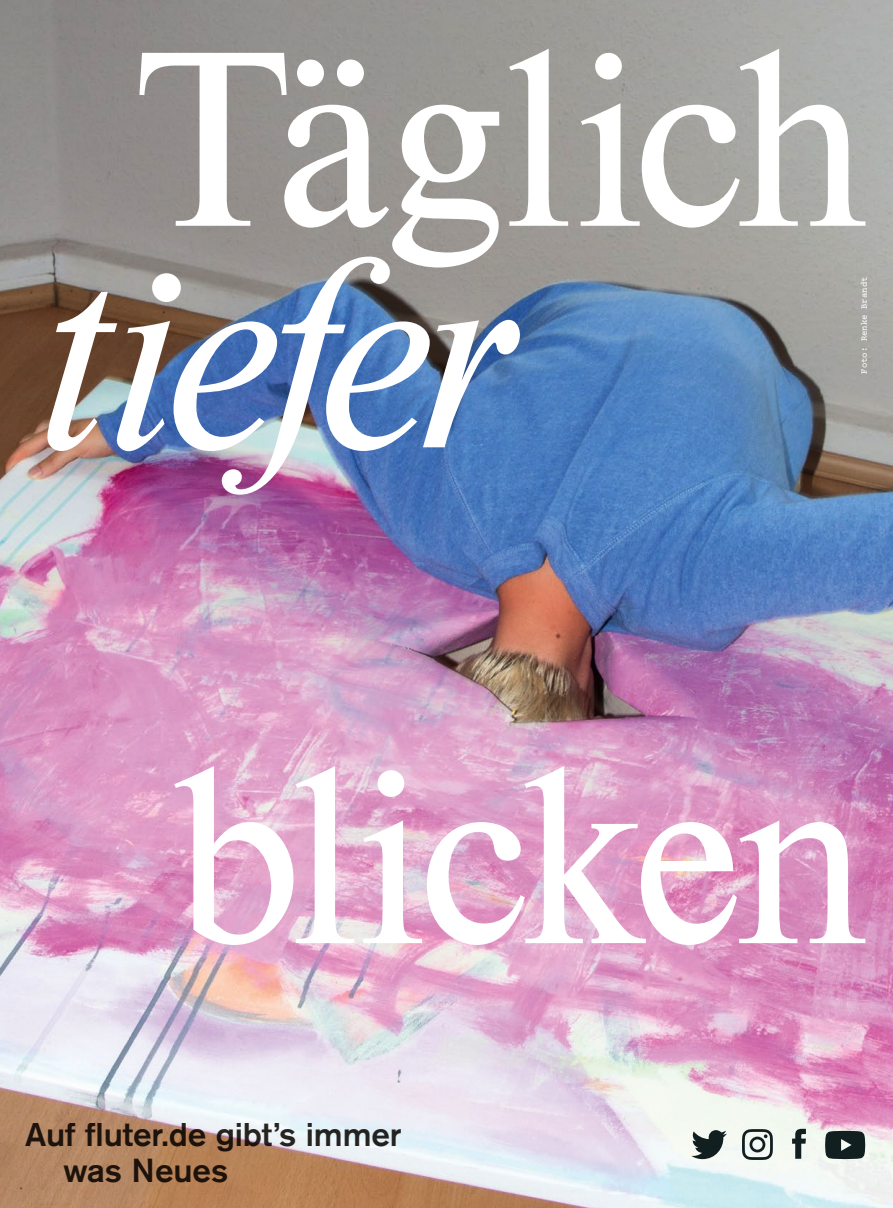
<style>
.page{position:relative;width:893px;height:1208px;background:#fff}
.page>*{position:absolute;margin:0;border:0;box-sizing:border-box;transform-origin:0 0}
.t1{font:italic 282px "Nimbus Rom D";letter-spacing:-.06em;color:#fff}
.t2{font:259.2px "Nimbus Rom D";letter-spacing:-.035em;color:#fff}
.t3{font:500 33px/36px "Akzidenz Grotesk BE";letter-spacing:-.005em;color:#2a2521}
.t4{font:9px "Courier Prime";color:#fff}
.s1{font-size:285px}
</style>
<div class="page">
<img style="left:0;top:0;width:893px;height:1208px">
<svg style="left:691px;top:1130px;width:36px;height:29px"></svg>
<svg style="left:742px;top:1129px;width:31px;height:31px"></svg>
<svg style="left:792px;top:1128px;width:14px;height:30px"></svg>
<svg style="left:825px;top:1130px;width:40px;height:29px"></svg>
<p class="t2" style="left:137px;top:-2px;width:734px">Täglich</p>
<p class="t1" style="left:36px;top:206px;width:478px"><span class="s1">t</span>iefer</p>
<p class="t4" style="left:859px;top:374px;width:99px;rotate:-90deg">Foto: Renke Brandt</p>
<p class="t2" style="left:174px;top:715px;width:697px">blicken</p>
<p class="t3" style="left:63px;top:1116px;width:340px;text-indent:-38px">Auf fluter.de gibt’s immer was Neues</p>
</div>
